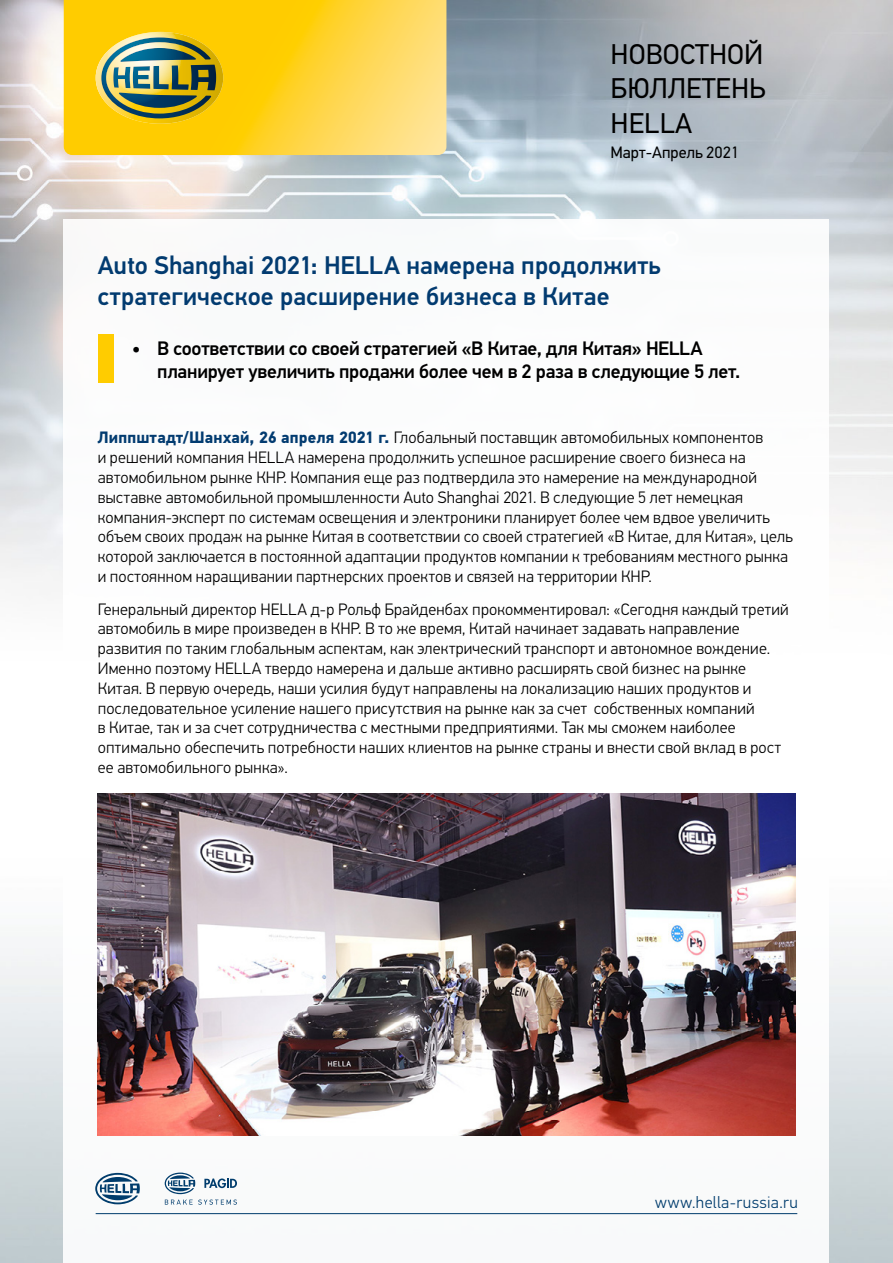
<style>
.page{position:relative;width:893px;height:1263px;background:#fff}
.page>*{position:absolute;margin:0;border:0;box-sizing:border-box;transform-origin:0 0}
.t1{font:28.5px/34.2px "Hella DIN Universal";color:#000;text-align:justify}
.t2{font:500 25.5px/30.6px "Hella DIN Universal";letter-spacing:.005em;color:#023b70}
.t3{font:500 19.5px/23.4px "Hella DIN Universal";letter-spacing:-.01em;color:#000}
.t4{font:300 16.5px/19.8px "Hella DIN Universal";letter-spacing:.01em;color:#000}
.t5{font:300 16.5px "Hella DIN Universal";letter-spacing:.025em;color:#003c6d}
.t6{font:16.5px "Hella DIN Universal";color:#000}
.s1{font-weight:700;color:#023b70}
</style>
<div class="page">
<img style="left:0;top:0;width:893px;height:1263px">
<div style="left:64px;top:219px;width:765px;height:1044px;background:#fff"></div>
<hr style="left:96px;top:1213px;width:701px;height:1px;background:#003c6d">
<svg style="left:165px;top:1172px;width:72px;height:33px"></svg>
<svg style="left:95px;top:1173px;width:45px;height:31px"></svg>
<svg style="left:64px;top:0;width:382px;height:155px;background:#fed32e"></svg>
<svg style="left:96px;top:32px;width:127px;height:92px;background:#fecc05"></svg>
<img style="left:96px;top:32px;width:127px;height:92px;border-radius:50%">
<div style="left:98px;top:334px;width:16px;height:49px;background:#fc0"></div>
<img style="left:98px;top:793px;width:697px;height:342px">
<h1 class="t1" style="left:611px;top:39px;width:156px">НОВОСТНОЙ БЮЛЛЕТЕНЬ HELLA</h1>
<p class="t6" style="left:611px;top:142px;width:130px">Март-Апрель 2021</p>
<h2 class="t2" style="left:98px;top:252px;width:565px">Auto Shanghai 2021: HELLA намерена продолжить стратегическое расширение бизнеса в Китае</h2>
<p class="t3" style="left:157px;top:338px;width:585px;text-indent:-26px">• В соответствии со своей стратегией «В Китае, для Китая» HELLA планирует увеличить продажи более чем в 2 раза в следующие 5 лет.</p>
<p class="t4" style="left:98px;top:429px;width:696px"><span class="s1">Липпштадт/Шанхай, 26 апреля 2021 г.</span> Глобальный поставщик автомобильных компонентов<br>и решений компания HELLA намерена продолжить успешное расширение своего бизнеса на автомобильном рынке КНР. Компания еще раз подтвердила это намерение на международной выставке автомобильной промышленности Auto Shanghai 2021. В следующие 5 лет немецкая компания-эксперт по системам освещения и электроники планирует более чем вдвое увеличить объем своих продаж на рынке Китая в соответствии со своей стратегией «В Китае, для Китая», цель которой заключается в постоянной адаптации продуктов компании к требованиям местного рынка и постоянном наращивании партнерских проектов и связей на территории КНР.</p>
<p class="t4" style="left:98px;top:600px;width:692px">Генеральный директор HELLA д-р Рольф Брайденбах прокомментировал: «Сегодня каждый третий автомобиль в мире произведен в КНР. В то же время, Китай начинает задавать направление развития по таким глобальным аспектам, как электрический транспорт и автономное вождение.<br>Именно поэтому HELLA твердо намерена и дальше активно расширять свой бизнес на рынке Китая. В первую очередь, наши усилия будут направлены на локализацию наших продуктов и последовательное усиление нашего присутствия на рынке как за счет собственных компаний<br>в Китае, так и за счет сотрудничества с местными предприятиями. Так мы сможем наиболее оптимально обеспечить потребности наших клиентов на рынке страны и внести свой вклад в рост ее автомобильного рынка».</p>
<p class="t5" style="left:655px;top:1192px;width:144px">www.hella-russia.ru</p>
</div>
